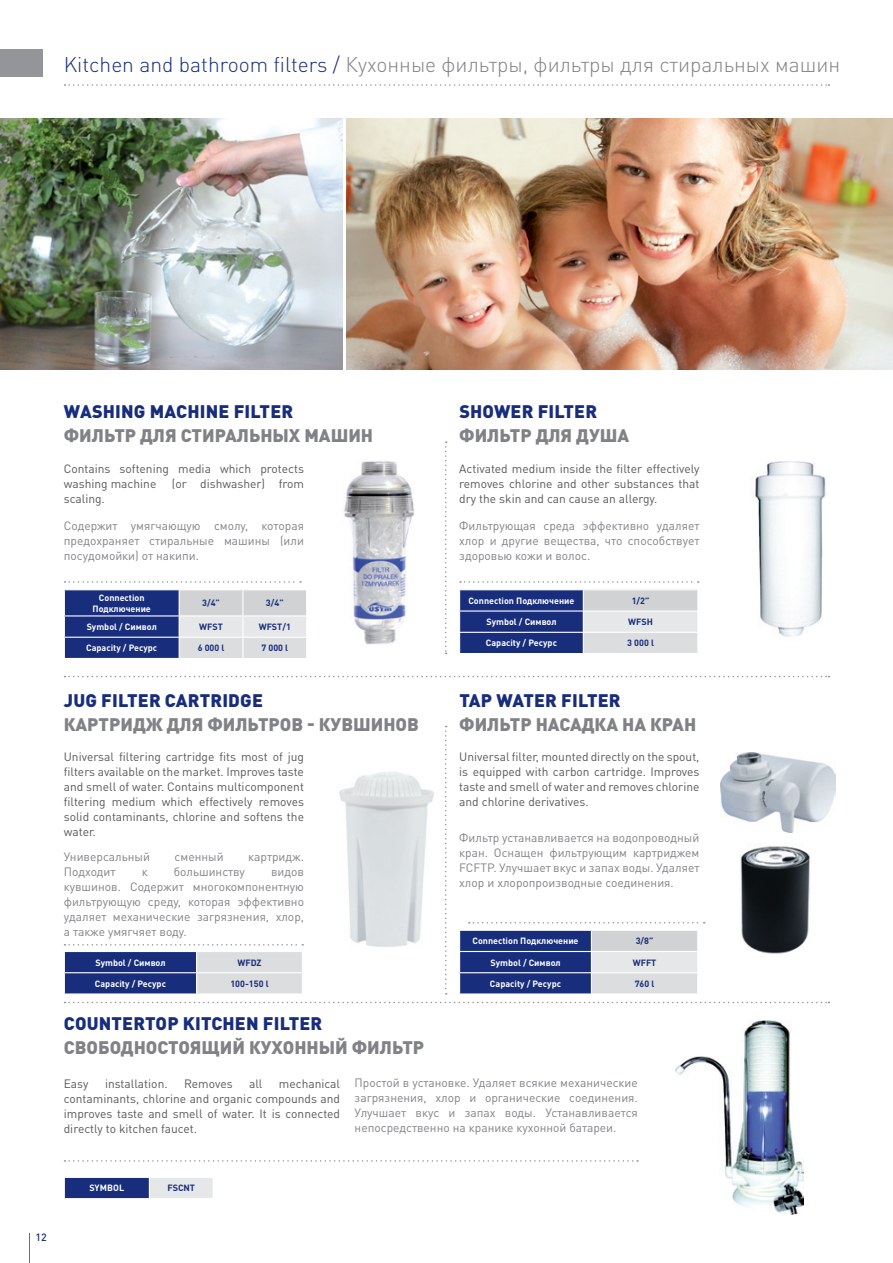
<style>
.page{position:relative;width:893px;height:1263px;background:#fff}
.page>*{position:absolute;margin:0;border:0;box-sizing:border-box;transform-origin:0 0}
.t1{font:300 21px "DIN Pro";color:#808285}
.t2{font:900 18px/24px "DIN Pro";color:#808285}
.t3{font:900 18px "DIN Pro";letter-spacing:.01em;color:#182d7c}
.t4{font:12px/15px "DIN Pro";color:#57585a;text-align:justify}
.t5{font:12px/15px "DIN Pro";color:#808285;text-align:justify}
.t6{font:500 10.5px "DIN Pro";color:#182d7c}
.t7{font:700 9px/10.8px "DIN Pro";color:#fff;text-align:center}
.t8{font:700 9px "DIN Pro";color:#182d7c}
.s1{color:#182d7c}
.s2{color:#57585a}
</style>
<div class="page">
<svg style="left:65px;top:944px;width:238px;height:1px"></svg>
<svg style="left:65px;top:1002px;width:764px;height:1px"></svg>
<svg style="left:445px;top:441px;width:2px;height:213px"></svg>
<svg style="left:445px;top:726px;width:2px;height:268px"></svg>
<svg style="left:65px;top:676px;width:764px;height:1px"></svg>
<svg style="left:65px;top:581px;width:236px;height:2px"></svg>
<svg style="left:460px;top:581px;width:239px;height:2px"></svg>
<svg style="left:65px;top:1160px;width:573px;height:2px"></svg>
<svg style="left:469px;top:922px;width:236px;height:1px"></svg>
<img style="left:676px;top:1020px;width:127px;height:195px">
<img style="left:339px;top:771px;width:95px;height:176px">
<img style="left:720px;top:753px;width:116px;height:79px">
<img style="left:740px;top:846px;width:71px;height:108px">
<svg style="left:64px;top:590px;width:243px;height:68px;background:#858fb3"></svg>
<div style="left:591px;top:930px;width:107px;height:21px;background:#d1d2d4"></div>
<div style="left:591px;top:951px;width:107px;height:22px;background:#e6e7e9"></div>
<div style="left:591px;top:973px;width:107px;height:21px;background:#dcdddf"></div>
<hr style="left:591px;top:930px;width:107px;height:1px;background:#fff">
<hr style="left:591px;top:951px;width:107px;height:1px;background:#fff">
<hr style="left:591px;top:972px;width:107px;height:1px;background:#fff">
<svg style="left:459px;top:930px;width:133px;height:63px;background:#273a84"></svg>
<svg style="left:697px;top:931px;width:1px;height:62px"></svg>
<hr style="left:591px;top:993px;width:107px;height:1px;background:#fff">
<svg style="left:64px;top:951px;width:238px;height:42px;background:#7884ad"></svg>
<div style="left:64px;top:1177px;width:85px;height:21px;background:#182d7c"></div>
<div style="left:149px;top:1177px;width:64px;height:21px;background:#e6e7e9"></div>
<hr style="left:64px;top:1177px;width:85px;height:1px;background:#fff">
<svg style="left:64px;top:1178px;width:1px;height:20px"></svg>
<hr style="left:149px;top:1177px;width:65px;height:1px;background:#fff">
<svg style="left:149px;top:1178px;width:1px;height:20px"></svg>
<div style="left:583px;top:590px;width:115px;height:21px;background:#d1d2d4"></div>
<div style="left:583px;top:611px;width:115px;height:21px;background:#e6e7e9"></div>
<div style="left:583px;top:632px;width:115px;height:21px;background:#dcdddf"></div>
<hr style="left:583px;top:610px;width:115px;height:2px;background:#fff">
<hr style="left:583px;top:632px;width:115px;height:1px;background:#fff">
<svg style="left:459px;top:590px;width:125px;height:63px;background:#253983"></svg>
<svg style="left:697px;top:590px;width:1px;height:63px"></svg>
<img style="left:344px;top:461px;width:71px;height:184px">
<img style="left:755px;top:461px;width:71px;height:176px">
<img style="left:0;top:118px;width:343px;height:252px">
<img style="left:346px;top:118px;width:547px;height:252px">
<div style="left:0;top:49px;width:43px;height:28px;background:#939598"></div>
<svg style="left:65px;top:84px;width:764px;height:2px"></svg>
<hr style="left:29px;top:1233px;width:1px;height:30px;background:#6c6d70">
<p class="t1" style="left:64px;top:50px;width:778px"><span class="s1">Kitchen and bathroom filters /</span> Кухонные фильтры, фильтры для стиральных машин</p>
<p class="t3" style="left:64px;top:399px;width:40px">WASHING</p>
<p class="t3" style="left:150px;top:399px;width:38px">MACHINE</p>
<p class="t2" style="left:64px;top:398px;width:311px;text-indent:170px"><span class="s1">FILTER<br></span>ФИЛЬТР ДЛЯ СТИРАЛЬНЫХ МАШИН</p>
<p class="t3" style="left:459px;top:399px;width:25px">SHOWER</p>
<p class="t2" style="left:459px;top:398px;width:172px;text-align:center"><span class="s1">FILTER<br></span>ФИЛЬТР ДЛЯ ДУША</p>
<p class="t4" style="left:64px;top:461px;width:242px">Contains softening media which protects washing machine</p>
<p class="t4" style="left:172px;top:476px;width:134px">(or dishwasher) from</p>
<p class="t5" style="left:64px;top:485px;width:242px;line-height:26.4px"><span class="s2">scaling.<br></span>Содержит умягчающую смолу, которая</p>
<p class="t5" style="left:64px;top:532px;width:242px">предохраняет стиральные машины (или посудомойки) от накипи.</p>
<p class="t7" style="left:93px;top:592px;width:60px">Connection<br>Подключение</p>
<p class="t8" style="left:202px;top:597px;width:19px">3/4”</p>
<p class="t8" style="left:266px;top:597px;width:19px">3/4”</p>
<p class="t7" style="left:87px;top:621px;width:72px">Symbol / Символ</p>
<p class="t8" style="left:199px;top:621px;width:25px">WFST</p>
<p class="t8" style="left:259px;top:621px;width:34px">WFST/1</p>
<p class="t7" style="left:86px;top:642px;width:73px">Capacity / Ресурс</p>
<p class="t8" style="left:198px;top:642px;width:28px">6 000 l</p>
<p class="t8" style="left:262px;top:642px;width:28px">7 000 l</p>
<p class="t4" style="left:459px;top:461px;width:242px">Activated medium inside the filter effectively removes chlorine and other substances that dry the skin and can cause an allergy.</p>
<p class="t5" style="left:459px;top:517px;width:242px">Фильтрующая среда эффективно удаляет хлор и другие вещества, что способствует здоровью кожи и волос.</p>
<p class="t7" style="left:468px;top:595px;width:108px">Connection Подключение</p>
<p class="t8" style="left:632px;top:594px;width:19px">1/2”</p>
<p class="t7" style="left:486px;top:616px;width:72px">Symbol / Символ</p>
<p class="t8" style="left:628px;top:616px;width:26px">WFSH</p>
<p class="t7" style="left:486px;top:637px;width:73px">Capacity / Ресурс</p>
<p class="t8" style="left:627px;top:637px;width:28px">3 000 l</p>
<p class="t3" style="left:64px;top:688px;width:49px">JUG FILTER</p>
<p class="t3" style="left:165px;top:688px;width:34px">CARTRI</p>
<p class="t2" style="left:64px;top:687px;width:357px;text-align:center"><span class="s1">DGE<br></span>КАРТРИДЖ ДЛЯ ФИЛЬТРОВ - КУВШИНОВ</p>
<p class="t3" style="left:459px;top:688px;width:76px">TAP WATER</p>
<p class="t2" style="left:459px;top:687px;width:238px;text-indent:102px"><span class="s1">FILTER<br></span>ФИЛЬТР НАСАДКА НА КРАН</p>
<p class="t4" style="left:64px;top:748px;width:242px">Universal filtering cartridge fits most of jug filters available on the market. Improves taste and smell of water. Contains multicomponent filtering medium which effectively removes solid contaminants, chlorine and softens the water.</p>
<p class="t4" style="left:459px;top:748px;width:242px">Universal filter, mounted directly on the spout, is equipped with carbon cartridge. Improves taste and smell of water and removes chlorine and chlorine derivatives.</p>
<p class="t5" style="left:459px;top:830px;width:242px">Фильтр устанавливается на водопроводный кран. Оснащен фильтрующим картриджем FCFTP. Улучшает вкус и запах воды. Удаляет хлор и хлоропроизводные соединения.</p>
<p class="t5" style="left:64px;top:849px;width:88px">Универсальный</p>
<p class="t5" style="left:175px;top:849px;width:51px">сменный</p>
<p class="t5" style="left:248px;top:849px;width:57px">картридж.</p>
<p class="t5" style="left:64px;top:864px;width:53px">Подходит</p>
<p class="t5" style="left:142px;top:864px;width:7px">к</p>
<p class="t5" style="left:174px;top:864px;width:73px">большинству</p>
<p class="t5" style="left:64px;top:864px;width:242px;text-indent:207px">видов кувшинов. Содержит многокомпонентную фильтрующую среду, которая эффективно удаляет механические загрязнения, хлор, а также умягчяет воду.</p>
<p class="t7" style="left:472px;top:935px;width:108px">Connection Подключение</p>
<p class="t8" style="left:636px;top:935px;width:19px">3/8”</p>
<p class="t7" style="left:490px;top:956px;width:72px">Symbol / Символ</p>
<p class="t8" style="left:633px;top:956px;width:25px">WFFT</p>
<p class="t7" style="left:490px;top:978px;width:73px">Capacity / Ресурс</p>
<p class="t8" style="left:635px;top:977px;width:21px">760 l</p>
<p class="t7" style="left:95px;top:956px;width:72px">Symbol / Символ</p>
<p class="t8" style="left:237px;top:956px;width:26px">WFDZ</p>
<p class="t7" style="left:95px;top:978px;width:73px">Capacity / Ресурс</p>
<p class="t8" style="left:230px;top:977px;width:40px">100-150 l</p>
<p class="t3" style="left:64px;top:1012px;width:24px">COUNTERTOP</p>
<p class="t3" style="left:183px;top:1012px;width:24px">KITCHEN</p>
<p class="t2" style="left:64px;top:1011px;width:362px;text-indent:199px"><span class="s1">FILTER<br></span>СВОБОДНОСТОЯЩИЙ КУХОННЫЙ ФИЛЬТР</p>
<p class="t4" style="left:64px;top:1075px;width:278px;text-indent:215px">mechanical contaminants, chlorine and organic compounds and improves taste and smell of water. It is connected directly to kitchen faucet.</p>
<p class="t5" style="left:355px;top:1075px;width:285px">Простой в установке. Удаляет всякие механические загрязнения, хлор и органические соединения.<br>Улучшает вкус и запах воды. Устанавливается непосредственно на кранике кухонной батареи.</p>
<p class="t4" style="left:64px;top:1075px;width:26px">Easy</p>
<p class="t4" style="left:105px;top:1075px;width:64px">installation.</p>
<p class="t4" style="left:184px;top:1075px;width:50px">Removes</p>
<p class="t4" style="left:249px;top:1075px;width:15px">all</p>
<p class="t6" style="left:35px;top:1230px;width:13px">12</p>
<p class="t7" style="left:89px;top:1182px;width:36px">SYMBOL</p>
<p class="t8" style="left:167px;top:1182px;width:29px">FSCNT</p>
</div>
